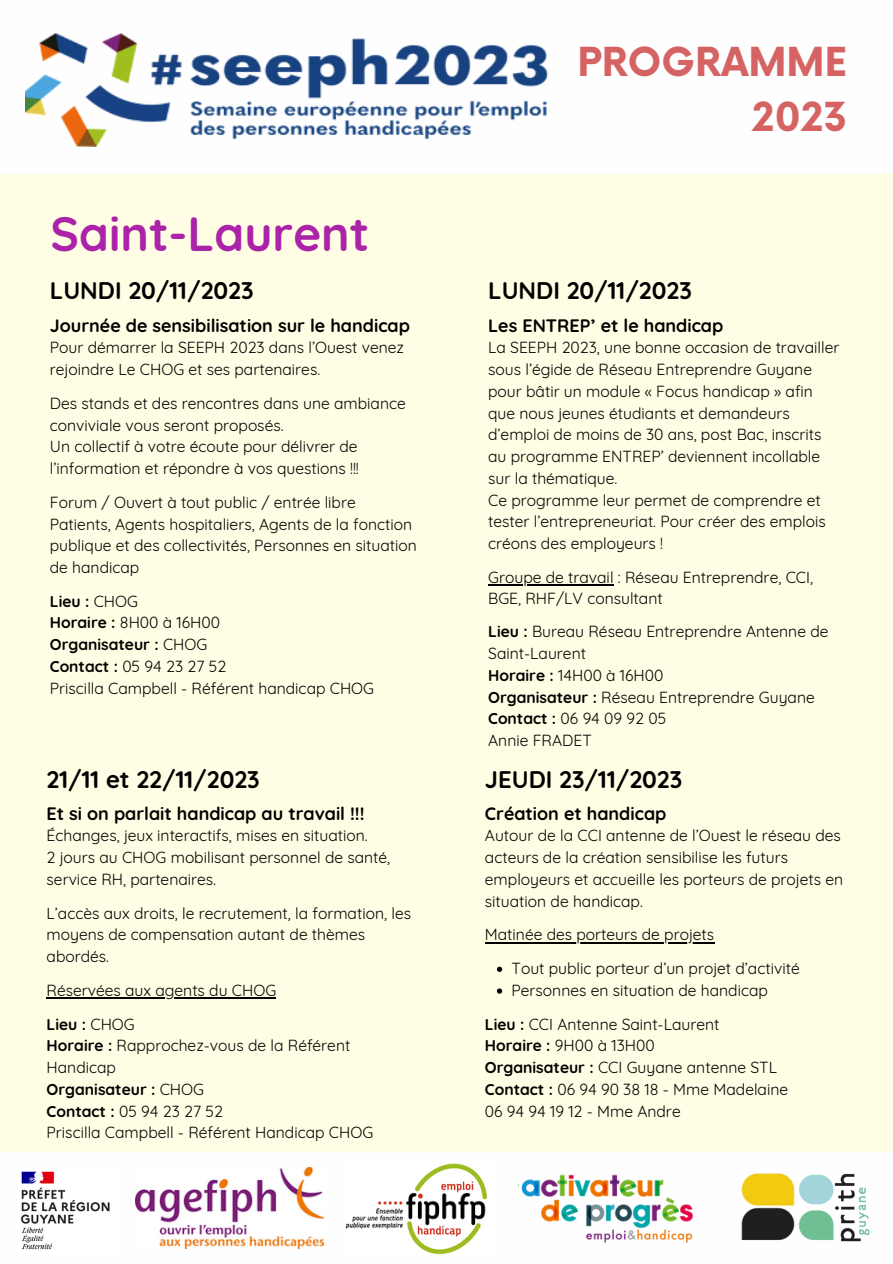
<style>
.page{position:relative;width:893px;height:1264px;background:#fff}
.page>*{position:absolute;margin:0;border:0;box-sizing:border-box;transform-origin:0 0}
.t1{font:700 48px "Quicksand";color:#ab23a9}
.t2{font:700 39px "Now";color:#d56363}
.t3{font:700 24px "Quicksand";color:#000}
.t4{font:700 18px "Quicksand";color:#000}
.t5{font:15.6px/21.8px "Quicksand";color:#000}
.t6{font:700 15.6px "Quicksand";color:#000}
.s1{font-weight:400}
.s2{font-weight:700}
</style>
<div class="page">
<div style="left:0;top:0;width:892px;height:1262px;background:#fffde3"></div>
<div style="left:0;top:0;width:892px;height:173px;background:#fefefe"></div>
<img style="left:25px;top:33px;width:523px;height:114px">
<hr style="left:488px;top:584px;width:125px;height:1px;background:#000">
<div style="left:0;top:1152px;width:892px;height:110px;background:#fefefe"></div>
<img style="left:345px;top:1163px;width:142px;height:92px">
<img style="left:741px;top:1173px;width:93px;height:68px">
<img style="left:834px;top:1174px;width:35px;height:68px">
<img style="left:518px;top:1174px;width:176px;height:68px">
<img style="left:136px;top:1167px;width:187px;height:81px">
<img style="left:20px;top:1171px;width:90px;height:79px">
<hr style="left:47px;top:997px;width:229px;height:1px;background:#000">
<svg style="left:497px;top:966px;width:5px;height:5px"></svg>
<svg style="left:497px;top:988px;width:5px;height:5px"></svg>
<hr style="left:485px;top:941px;width:229px;height:2px;background:#000">
<p class="t1" style="left:51px;top:203px;width:320px">Saint-Laurent</p>
<p class="t2" style="left:577px;top:40px;width:271px">PROGRAMME</p>
<p class="t2" style="left:752px;top:96px;width:97px">2023</p>
<p class="t3" style="left:50px;top:275px;width:205px">LUNDI 20/11/2023</p>
<p class="t3" style="left:488px;top:275px;width:205px">LUNDI 20/11/2023</p>
<p class="t4" style="left:50px;top:313px;width:361px">Journée de sensibilisation sur le handicap</p>
<p class="t5" style="left:50px;top:336px;width:355px">Pour démarrer la SEEPH 2023 dans l’Ouest venez rejoindre Le CHOG et ses partenaires.</p>
<p class="t5" style="left:50px;top:392px;width:357px">Des stands et des rencontres dans une ambiance conviviale vous seront proposés.</p>
<p class="t5" style="left:50px;top:435px;width:310px">Un collectif à votre écoute pour délivrer de l’information et répondre à vos questions !!!</p>
<p class="t5" style="left:50px;top:491px;width:307px">Forum / Ouvert à tout public / entrée libre</p>
<p class="t5" style="left:50px;top:513px;width:368px">Patients, Agents hospitaliers, Agents de la fonction publique et des collectivités, Personnes en situation de handicap</p>
<p class="t6" style="left:50px;top:591px;width:90px">Lieu : <span class="s1">CHOG</span></p>
<p class="t5" style="left:50px;top:611px;width:172px"><span class="s2">Horaire :</span> 8H00 à 16H00</p>
<p class="t6" style="left:50px;top:634px;width:159px">Organisateur : <span class="s1">CHOG</span></p>
<p class="t5" style="left:50px;top:655px;width:178px"><span class="s2">Contact :</span> 05 94 23 27 52</p>
<p class="t5" style="left:50px;top:677px;width:326px">Priscilla Campbell - Référent handicap CHOG</p>
<p class="t4" style="left:488px;top:313px;width:237px">Les ENTREP’ et le handicap</p>
<p class="t5" style="left:488px;top:336px;width:353px">La SEEPH 2023, une bonne occasion de travailler sous l’égide de Réseau Entreprendre Guyane pour bâtir un module « Focus handicap » afin que nous jeunes étudiants et demandeurs d’emploi de moins de 30 ans, post Bac, inscrits au programme ENTREP’ deviennent incollable sur la thématique.</p>
<p class="t5" style="left:488px;top:489px;width:339px">Ce programme leur permet de comprendre et tester l’entrepreneuriat. Pour créer des emplois créons des employeurs !</p>
<p class="t5" style="left:488px;top:566px;width:326px">Groupe de travail : Réseau Entreprendre, CCI,<br>BGE, RHF/LV consultant</p>
<p class="t5" style="left:488px;top:620px;width:342px"><span class="s2">Lieu :</span> Bureau Réseau Entreprendre Antenne de<br>Saint-Laurent</p>
<p class="t5" style="left:488px;top:664px;width:177px"><span class="s2">Horaire :</span> 14H00 à 16H00</p>
<p class="t5" style="left:488px;top:686px;width:328px"><span class="s2">Organisateur :</span> Réseau Entreprendre Guyane</p>
<p class="t5" style="left:488px;top:707px;width:180px"><span class="s2">Contact :</span> 06 94 09 92 05</p>
<p class="t5" style="left:488px;top:729px;width:105px">Annie FRADET</p>
<p class="t3" style="left:47px;top:764px;width:215px">21/11 et 22/11/2023</p>
<p class="t3" style="left:485px;top:764px;width:199px">JEUDI 23/11/2023</p>
<p class="t4" style="left:47px;top:801px;width:319px">Et si on parlait handicap au travail !!!</p>
<p class="t5" style="left:47px;top:824px;width:322px">Échanges, jeux interactifs, mises en situation.</p>
<p class="t5" style="left:47px;top:846px;width:345px">2 jours au CHOG mobilisant personnel de santé, service RH, partenaires.</p>
<p class="t5" style="left:47px;top:902px;width:366px">L’accès aux droits, le recrutement, la formation, les moyens de compensation autant de thèmes abordés.</p>
<p class="t5" style="left:47px;top:979px;width:231px">Réservées aux agents du CHOG</p>
<p class="t6" style="left:47px;top:1014px;width:90px">Lieu : <span class="s1">CHOG</span></p>
<p class="t5" style="left:47px;top:1034px;width:305px"><span class="s2">Horaire :</span> Rapprochez-vous de la Référent<br>Handicap</p>
<p class="t6" style="left:47px;top:1079px;width:159px">Organisateur : <span class="s1">CHOG</span></p>
<p class="t5" style="left:47px;top:1099px;width:178px"><span class="s2">Contact :</span> 05 94 23 27 52</p>
<p class="t5" style="left:47px;top:1121px;width:328px">Priscilla Campbell - Référent Handicap CHOG</p>
<p class="t4" style="left:485px;top:801px;width:183px">Création et handicap</p>
<p class="t5" style="left:485px;top:824px;width:359px">Autour de la CCI antenne de l’Ouest le réseau des acteurs de la création sensibilise les futurs employeurs et accueille les porteurs de projets en situation de handicap.</p>
<p class="t5" style="left:485px;top:923px;width:231px">Matinée des porteurs de projets</p>
<p class="t5" style="left:511px;top:957px;width:290px">Tout public porteur d’un projet d’activité</p>
<p class="t5" style="left:511px;top:979px;width:258px">Personnes en situation de handicap</p>
<p class="t5" style="left:485px;top:1012px;width:236px"><span class="s2">Lieu :</span> CCI Antenne Saint-Laurent</p>
<p class="t5" style="left:485px;top:1034px;width:171px"><span class="s2">Horaire :</span> 9H00 à 13H00</p>
<p class="t5" style="left:485px;top:1056px;width:293px"><span class="s2">Organisateur :</span> CCI Guyane antenne STL</p>
<p class="t5" style="left:485px;top:1078px;width:305px"><span class="s2">Contact :</span> 06 94 90 38 18 - Mme Madelaine</p>
<p class="t5" style="left:485px;top:1099px;width:197px">06 94 94 19 12 - Mme Andre</p>
</div>
